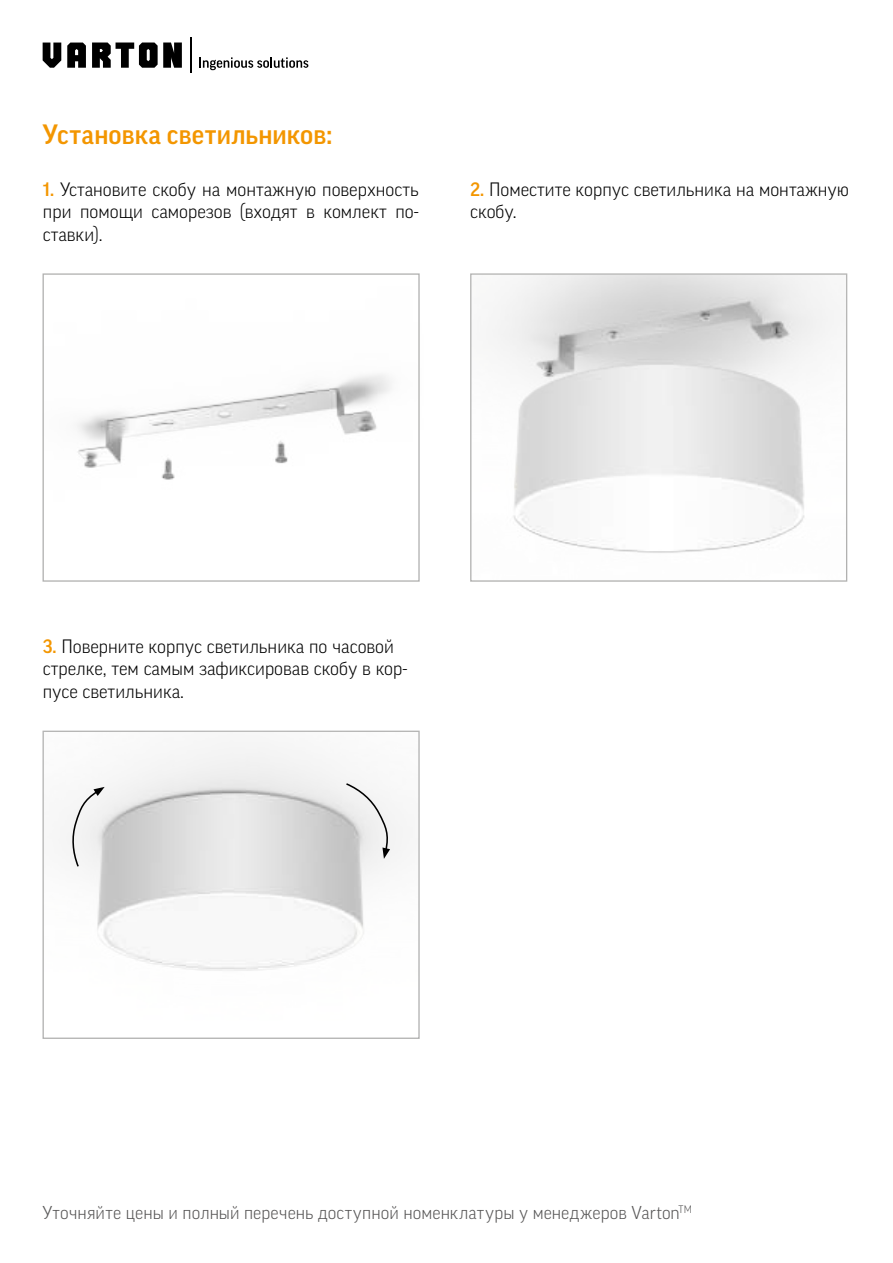
<style>
.page{position:relative;width:893px;height:1263px;background:#fff}
.page>*{position:absolute;margin:0;border:0;box-sizing:border-box;transform-origin:0 0}
.t1{font:500 27px "Good Pro";letter-spacing:.005em;color:#f39600}
.t2{font:300 18.75px/22.4px "Good Pro";color:#000}
.t3{font:300 18px "Good Pro";letter-spacing:.005em;color:#575656}
.s1{font-weight:500;color:#f39600}
</style>
<div class="page">
<svg style="left:43px;top:43px;width:139px;height:25px"></svg>
<hr style="left:190px;top:38px;width:1px;height:35px;background:#000">
<svg style="left:199px;top:57px;width:109px;height:13px"></svg>
<img style="left:77px;top:374px;width:314px;height:106px">
<div style="left:43px;top:273px;width:377px;height:309px;border:1px solid #b2b2b1"></div>
<img style="left:471px;top:275px;width:363px;height:305px">
<img style="left:44px;top:747px;width:374px;height:291px">
<svg style="left:344px;top:782px;width:46px;height:77px"></svg>
<svg style="left:70px;top:787px;width:35px;height:81px"></svg>
<h1 class="t1" style="left:43px;top:119px;width:291px">Установка светильников:</h1>
<p class="t2" style="left:43px;top:178px;width:377px;text-align:justify"><span class="s1">1.</span> Установите скобу на монтажную поверхность при помощи саморезов (входят в комлект по&shy;ставки).</p>
<p class="t2" style="left:470px;top:178px;width:380px"><span class="s1">2.</span> Поместите корпус светильника на монтажную скобу.</p>
<p class="t2" style="left:43px;top:635px;width:366px"><span class="s1">3.</span> Поверните корпус светильника по часовой стрелке, тем самым зафиксировав скобу в кор&shy;пусе светильника.</p>
<p class="t3" style="left:43px;top:1202px;width:651px">Уточняйте цены и полный перечень доступной номенклатуры у менеджеров Varton<sup>TM</sup></p>
</div>
